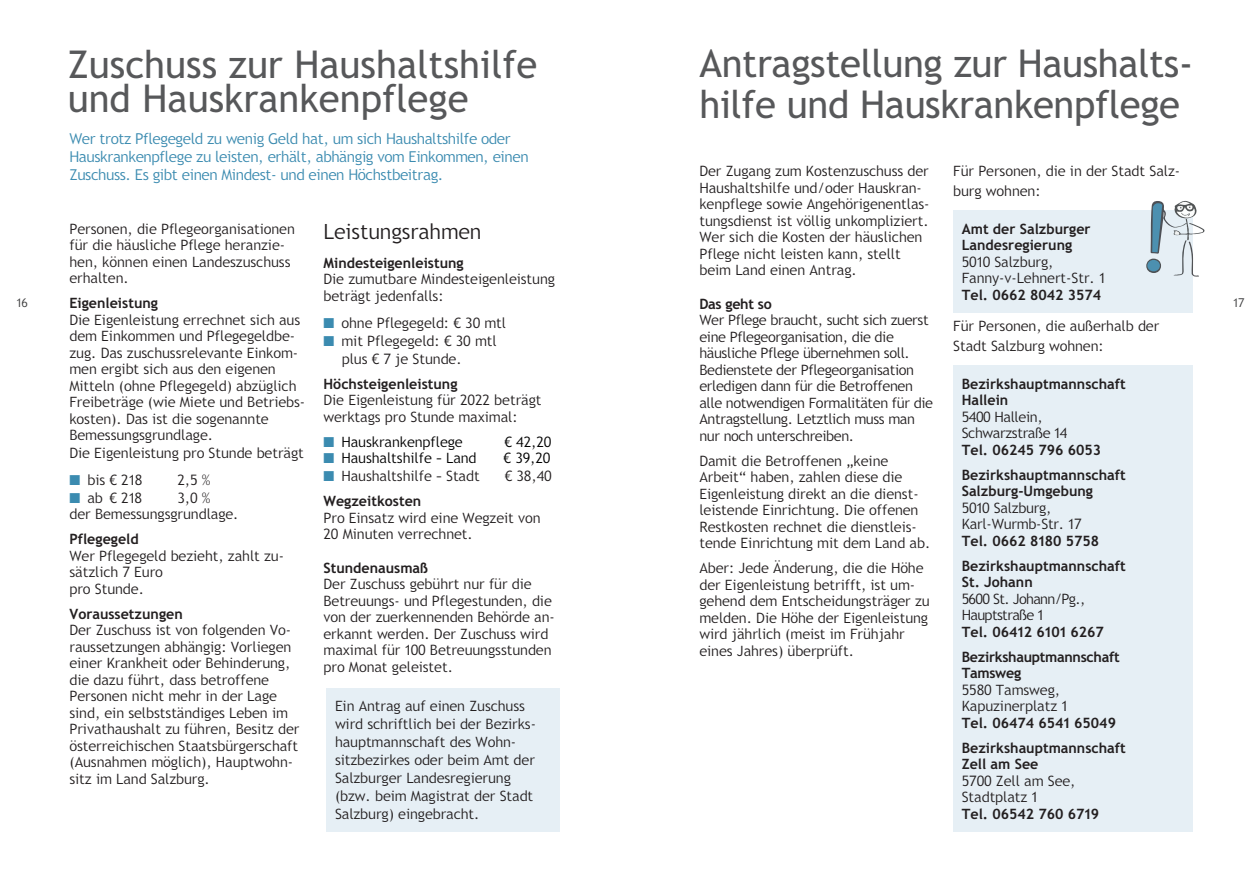
<style>
.page{position:relative;width:1259px;height:893px;background:#fff}
.page>*{position:absolute;margin:0;border:0;box-sizing:border-box;transform-origin:0 0}
.t1{font:38.4px/34px "Trebuchet SBG2";letter-spacing:-.01em;color:#57585a}
.t2{font:300 21px "Trebuchet SBG2";color:#231f20}
.t3{font:300 15px/18px "Trebuchet SBG2";letter-spacing:-.02em;color:#3b8bb0}
.t4{font:300 14.25px/16.5px "Trebuchet SBG2";color:#231f20}
.t5{font:700 14.25px/25px "Trebuchet SBG2";color:#231f20}
.t6{font:300 14.25px/16.5px "Trebuchet SBG2";letter-spacing:-.02em;color:#231f20}
.t7{font:700 14.25px/25px "Trebuchet SBG2";letter-spacing:-.02em;color:#231f20}
.t8{font:300 14.25px "Trebuchet SBG2";color:#000}
.t9{font:300 14.25px/16.5px "Trebuchet SBG2";letter-spacing:-.04em;color:#231f20}
.t10{font:300 12px "Trebuchet SBG2";color:#3e3e3f}
.s1{color:#3b8bb0}
</style>
<div class="page">
<div style="left:953px;top:210px;width:239px;height:102px;background:#e6eff5"></div>
<div style="left:953px;top:365px;width:239px;height:466px;background:#e6eff5"></div>
<div style="left:326px;top:689px;width:233px;height:143px;background:#e6eff5"></div>
<svg style="left:1146px;top:259px;width:15px;height:14px"></svg>
<svg style="left:1150px;top:200px;width:54px;height:77px"></svg>
<div style="left:1147px;top:260px;width:13px;height:11px;background:#4c90b0;border-radius:50%"></div>
<h1 class="t1" style="left:68px;top:48px;width:471px">Zuschuss zur Haushaltshilfe und Hauskrankenpflege</h1>
<h1 class="t1" style="left:699px;top:44px;width:495px;line-height:40.5px">Antragstellung zur Haushalts&shy;hilfe und Hauskrankenpflege</h1>
<p class="t3" style="left:69px;top:129px;width:460px">Wer trotz Pflegegeld zu wenig Geld hat, um sich Haushaltshilfe oder<br>Hauskrankenpflege zu leisten, erhält, abhängig vom Einkommen, einen<br>Zuschuss. Es gibt einen Mindest- und einen Höchstbeitrag.</p>
<p class="t4" style="left:699px;top:163px;width:231px">Der Zugang zum Kostenzuschuss der Haushaltshilfe und/oder Hauskran&shy;kenpflege sowie Angehörigenentlas&shy;tungsdienst ist völlig unkompliziert.<br>Wer sich die Kosten der häuslichen Pflege nicht leisten kann, stellt beim Land einen Antrag.</p>
<p class="t7" style="left:699px;top:291px;width:74px">Das geht so</p>
<p class="t6" style="left:699px;top:312px;width:235px">Wer Pflege braucht, sucht sich zuerst eine Pflegeorganisation, die die häusliche Pflege übernehmen soll.<br>Bedienstete der Pflegeorganisation erledigen dann für die Betroffenen alle notwendigen Formalitäten für die Antragstellung. Letztlich muss man nur noch unterschreiben.</p>
<p class="t4" style="left:699px;top:453px;width:232px">Damit die Betroffenen „keine Arbeit“ haben, zahlen diese die Eigenleistung direkt an die dienst&shy;leistende Einrichtung. Die offenen Restkosten rechnet die dienstleis&shy;tende Einrichtung mit dem Land ab.</p>
<p class="t4" style="left:699px;top:560px;width:232px">Aber: Jede Änderung, die die Höhe der Eigenleistung betrifft, ist um&shy;gehend dem Entscheidungsträger zu melden. Die Höhe der Eigenleistung wird jährlich (meist im Frühjahr eines Jahres) überprüft.</p>
<p class="t4" style="left:953px;top:162px;width:228px;line-height:19.5px">Für Personen, die in der Stadt Salz&shy;burg wohnen:</p>
<p class="t5" style="left:961px;top:220px;width:130px;line-height:16.5px">Amt der Salzburger<br>Landesregierung</p>
<p class="t4" style="left:961px;top:253px;width:145px">5010 Salzburg,<br>Fanny-v-Lehnert-Str. 1</p>
<p class="t5" style="left:961px;top:282px;width:141px">Tel. 0662 8042 3574</p>
<p class="t4" style="left:953px;top:317px;width:207px;line-height:19.5px">Für Personen, die außerhalb der<br>Stadt Salzburg wohnen:</p>
<p class="t5" style="left:961px;top:375px;width:165px;line-height:16.5px">Bezirkshauptmannschaft<br>Hallein</p>
<p class="t6" style="left:961px;top:408px;width:107px">5400 Hallein,<br>Schwarzstraße 14</p>
<p class="t5" style="left:961px;top:437px;width:165px">Tel. 06245 796 6053<br>Bezirkshauptmannschaft</p>
<p class="t5" style="left:961px;top:479px;width:133px">Salzburg-Umgebung</p>
<p class="t4" style="left:961px;top:499px;width:121px">5010 Salzburg,<br>Karl-Wurmb-Str. 17</p>
<p class="t5" style="left:961px;top:528px;width:165px">Tel. 0662 8180 5758<br>Bezirkshauptmannschaft</p>
<p class="t5" style="left:961px;top:570px;width:72px">St. Johann</p>
<p class="t9" style="left:961px;top:590px;width:125px">5600 St. Johann/Pg.,<br>Hauptstraße 1</p>
<p class="t7" style="left:961px;top:619px;width:159px">Tel. 06412 6101 6267<br>Bezirkshauptmannschaft</p>
<p class="t7" style="left:961px;top:661px;width:61px">Tamsweg</p>
<p class="t4" style="left:961px;top:681px;width:107px">5580 Tamsweg,<br>Kapuzinerplatz 1</p>
<p class="t5" style="left:961px;top:710px;width:165px">Tel. 06474 6541 65049<br>Bezirkshauptmannschaft</p>
<p class="t5" style="left:961px;top:752px;width:78px">Zell am See</p>
<p class="t4" style="left:961px;top:772px;width:115px">5700 Zell am See,<br>Stadtplatz 1</p>
<p class="t5" style="left:961px;top:801px;width:139px">Tel. 06542 760 6719</p>
<h2 class="t2" style="left:323px;top:219px;width:159px">Leistungsrahmen</h2>
<p class="t5" style="left:323px;top:250px;width:142px">Mindesteigenleistung</p>
<p class="t4" style="left:323px;top:271px;width:233px">Die zumutbare Mindesteigenleistung beträgt jedenfalls:</p>
<p class="t4" style="left:323px;top:314px;width:184px"><span class="s1">■</span> ohne Pflegegeld: € 30 mtl</p>
<p class="t4" style="left:342px;top:331px;width:156px;line-height:18px;text-indent:-18px"><span class="s1">■</span> mit Pflegegeld: € 30 mtl plus € 7 je Stunde.</p>
<p class="t5" style="left:323px;top:371px;width:135px">Höchsteigenleistung</p>
<p class="t4" style="left:323px;top:392px;width:219px">Die Eigenleistung für 2022 beträgt werktags pro Stunde maximal:</p>
<p class="t8" style="left:323px;top:433px;width:141px"><span class="s1">■</span> Hauskrankenpflege</p>
<p class="t8" style="left:504px;top:433px;width:48px">€ 42,20</p>
<p class="t8" style="left:323px;top:449px;width:155px"><span class="s1">■</span> Haushaltshilfe – Land</p>
<p class="t8" style="left:503px;top:449px;width:48px">€ 39,20</p>
<p class="t4" style="left:323px;top:468px;width:158px"><span class="s1">■</span> Haushaltshilfe – Stadt</p>
<p class="t4" style="left:505px;top:468px;width:48px">€ 38,40</p>
<p class="t5" style="left:323px;top:488px;width:99px">Wegzeitkosten</p>
<p class="t4" style="left:323px;top:509px;width:218px">Pro Einsatz wird eine Wegzeit von<br>20 Minuten verrechnet.</p>
<p class="t5" style="left:323px;top:555px;width:106px">Stundenausmaß</p>
<p class="t4" style="left:323px;top:576px;width:233px">Der Zuschuss gebührt nur für die<br>Betreuungs- und Pflegestunden, die von der zuerkennenden Behörde an&shy;erkannt werden. Der Zuschuss wird maximal für 100 Betreuungsstunden pro Monat geleistet.</p>
<p class="t4" style="left:69px;top:221px;width:227px">Personen, die Pflegeorganisationen für die häusliche Pflege heranzie&shy;hen, können einen Landeszuschuss erhalten.</p>
<p class="t5" style="left:69px;top:291px;width:90px">Eigenleistung</p>
<p class="t4" style="left:69px;top:312px;width:237px">Die Eigenleistung errechnet sich aus dem Einkommen und Pflegegeldbe&shy;zug. Das zuschussrelevante Einkom&shy;men ergibt sich aus den eigenen Mitteln (ohne Pflegegeld) abzüglich Freibeträge (wie Miete und Betriebs&shy;kosten). Das ist die sogenannte Bemessungsgrundlage.</p>
<p class="t4" style="left:69px;top:445px;width:236px">Die Eigenleistung pro Stunde beträgt</p>
<p class="t4" style="left:69px;top:472px;width:74px"><span class="s1">■</span> bis € 218</p>
<p class="t4" style="left:177px;top:472px;width:35px">2,5 %</p>
<p class="t4" style="left:69px;top:490px;width:74px"><span class="s1">■</span> ab € 218</p>
<p class="t10" style="left:17px;top:295px;width:13px">16</p>
<p class="t10" style="left:1233px;top:295px;width:13px">17</p>
<p class="t4" style="left:69px;top:490px;width:171px;text-indent:108px">3,0 %<br>der Bemessungsgrundlage.</p>
<p class="t5" style="left:69px;top:527px;width:71px">Pflegegeld</p>
<p class="t4" style="left:69px;top:548px;width:216px">Wer Pflegegeld bezieht, zahlt zu&shy;sätzlich 7 Euro<br>pro Stunde.</p>
<p class="t5" style="left:69px;top:601px;width:115px">Voraussetzungen</p>
<p class="t4" style="left:69px;top:622px;width:231px">Der Zuschuss ist von folgenden Vo&shy;raussetzungen abhängig: Vorliegen einer Krankheit oder Behinderung, die dazu führt, dass betroffene Personen nicht mehr in der Lage sind, ein selbstständiges Leben im Privathaushalt zu führen, Besitz der österreichischen Staatsbürgerschaft (Ausnahmen möglich), Hauptwohn&shy;sitz im Land Salzburg.</p>
<p class="t4" style="left:335px;top:697px;width:202px;line-height:18px">Ein Antrag auf einen Zuschuss wird schriftlich bei der Bezirks&shy;hauptmannschaft des Wohn&shy;sitzbezirkes oder beim Amt der<br>Salzburger Landesregierung (bzw. beim Magistrat der Stadt<br>Salzburg) eingebracht.</p>
</div>
